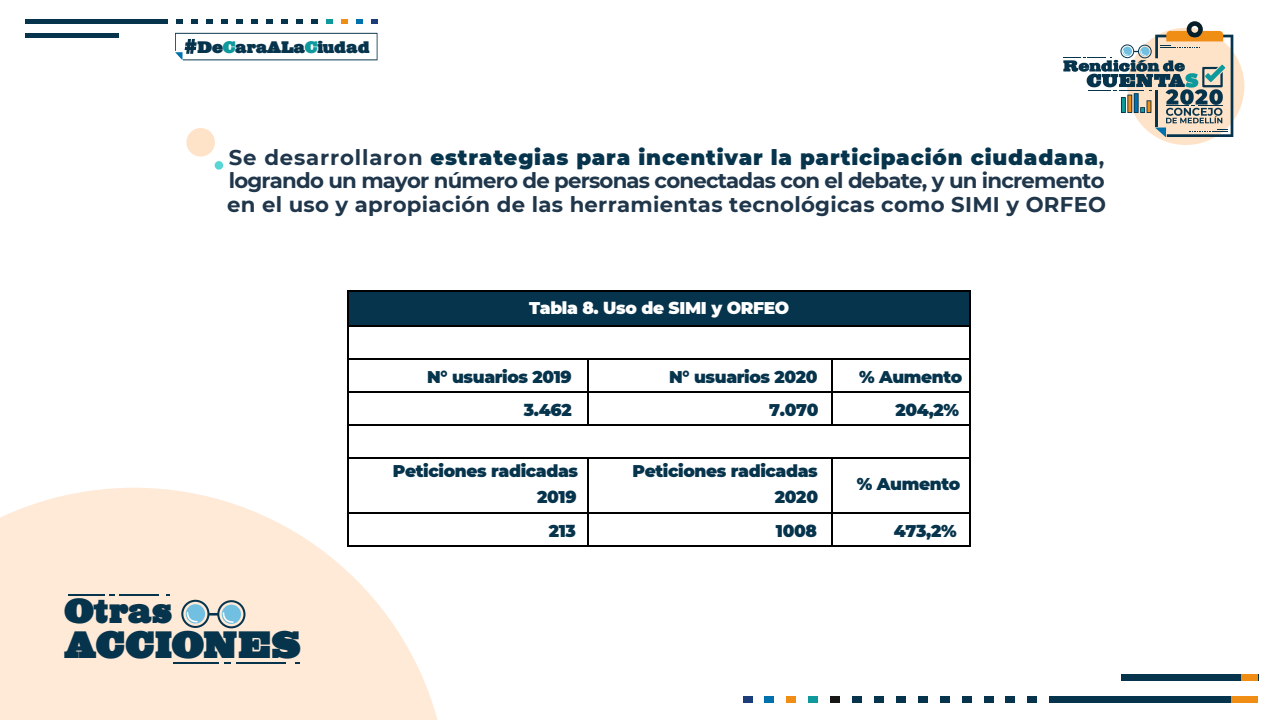
<style>
.page{position:relative;width:1280px;height:720px;background:#fff}
.page>*{position:absolute;margin:0;border:0;box-sizing:border-box;transform-origin:0 0}
.t1{font:37.5px "Big Mummy";color:#06344c;scale:.87 1}
.t2{font:34.12px "Big Mummy";color:#06344c;scale:.87 1}
.t3{font:700 21.25px/23.5px "Montserrat";letter-spacing:.015em;color:#1f364b;text-align:justify}
.t4{font:900 17px/26px "Montserrat";letter-spacing:-.02em;color:#06344c;text-align:right}
.t5{font:900 17px "Montserrat";letter-spacing:-.02em;color:#fff}
.t6{font:16.5px "Big Mummy";letter-spacing:-.02em;color:#06344c;scale:.87 1}
.s1{color:#0e999c}
.s2{font-weight:900;color:#06344c}
</style>
<div class="page">
<svg style="left:186px;top:128px;width:38px;height:42px"></svg>
<div style="left:1127px;top:28px;width:117px;height:117px;background:#ffe3c8;border-radius:50%"></div>
<svg style="left:1063px;top:21px;width:170px;height:116px"></svg>
<div style="left:1050px;top:696px;width:208px;height:7px;background:#06344c"></div>
<div style="left:1121px;top:674px;width:137px;height:7px;background:#06344c"></div>
<div style="left:764px;top:696px;width:10px;height:7px;background:#0071ac"></div>
<div style="left:743px;top:696px;width:9px;height:7px;background:#1c3d7c"></div>
<div style="left:786px;top:696px;width:10px;height:7px;background:#f08d14"></div>
<div style="left:808px;top:696px;width:10px;height:7px;background:#0e999c"></div>
<div style="left:830px;top:696px;width:10px;height:7px;background:#171715"></div>
<div style="left:852px;top:696px;width:10px;height:7px;background:#06344c"></div>
<div style="left:874px;top:696px;width:9px;height:7px;background:#06344c"></div>
<div style="left:896px;top:696px;width:9px;height:7px;background:#06344c"></div>
<div style="left:918px;top:696px;width:9px;height:7px;background:#06344c"></div>
<div style="left:940px;top:696px;width:9px;height:7px;background:#06344c"></div>
<div style="left:962px;top:696px;width:9px;height:7px;background:#06344c"></div>
<div style="left:984px;top:696px;width:9px;height:7px;background:#06344c"></div>
<div style="left:1006px;top:696px;width:9px;height:7px;background:#06344c"></div>
<div style="left:1028px;top:696px;width:9px;height:7px;background:#06344c"></div>
<div style="left:1232px;top:696px;width:26px;height:7px;background:#f08d14"></div>
<div style="left:1241px;top:674px;width:17px;height:7px;background:#f08d14"></div>
<svg style="left:357px;top:19px;width:6px;height:5px"></svg>
<svg style="left:371px;top:19px;width:7px;height:5px"></svg>
<svg style="left:342px;top:19px;width:6px;height:5px"></svg>
<svg style="left:327px;top:19px;width:6px;height:5px"></svg>
<svg style="left:312px;top:19px;width:6px;height:5px"></svg>
<svg style="left:297px;top:19px;width:6px;height:5px"></svg>
<svg style="left:282px;top:19px;width:6px;height:5px"></svg>
<svg style="left:266px;top:19px;width:7px;height:5px"></svg>
<svg style="left:251px;top:19px;width:7px;height:5px"></svg>
<svg style="left:236px;top:19px;width:7px;height:5px"></svg>
<svg style="left:221px;top:19px;width:7px;height:5px"></svg>
<svg style="left:206px;top:19px;width:7px;height:5px"></svg>
<svg style="left:191px;top:19px;width:7px;height:5px"></svg>
<svg style="left:176px;top:19px;width:7px;height:5px"></svg>
<div style="left:25px;top:19px;width:143px;height:5px;background:#06344c"></div>
<div style="left:25px;top:33px;width:94px;height:5px;background:#06344c"></div>
<svg style="left:175px;top:33px;width:203px;height:27px"></svg>
<svg style="left:0;top:488px;width:438px;height:232px;fill:#ffe9d7"></svg>
<svg style="left:181px;top:600px;width:65px;height:29px"></svg>
<hr style="left:68px;top:595px;width:37px;height:1px;background:#06344c">
<hr style="left:119px;top:595px;width:40px;height:1px;background:#06344c">
<hr style="left:173px;top:662px;width:46px;height:1px;background:#06344c">
<hr style="left:236px;top:662px;width:50px;height:1px;background:#06344c">
<hr style="left:349px;top:545px;width:239px;height:1px;background:#000">
<hr style="left:589px;top:545px;width:243px;height:1px;background:#000">
<hr style="left:833px;top:545px;width:136px;height:1px;background:#000">
<div style="left:349px;top:292px;width:620px;height:33px;background:#06344c"></div>
<hr style="left:349px;top:291px;width:620px;height:1px;background:#000">
<hr style="left:348px;top:292px;width:1px;height:33px;background:#000">
<hr style="left:969px;top:292px;width:1px;height:33px;background:#000">
<hr style="left:349px;top:325px;width:620px;height:1px;background:#000">
<hr style="left:348px;top:326px;width:1px;height:32px;background:#000">
<hr style="left:969px;top:326px;width:1px;height:32px;background:#000">
<hr style="left:349px;top:358px;width:239px;height:1px;background:#000">
<hr style="left:589px;top:358px;width:243px;height:1px;background:#000">
<hr style="left:833px;top:358px;width:136px;height:1px;background:#000">
<hr style="left:348px;top:359px;width:1px;height:32px;background:#000">
<hr style="left:588px;top:359px;width:1px;height:32px;background:#000">
<hr style="left:832px;top:359px;width:1px;height:32px;background:#000">
<hr style="left:969px;top:359px;width:1px;height:32px;background:#000">
<hr style="left:349px;top:391px;width:239px;height:1px;background:#000">
<hr style="left:589px;top:391px;width:243px;height:1px;background:#000">
<hr style="left:833px;top:391px;width:136px;height:1px;background:#000">
<hr style="left:348px;top:392px;width:1px;height:32px;background:#000">
<hr style="left:588px;top:392px;width:1px;height:32px;background:#000">
<hr style="left:832px;top:392px;width:1px;height:32px;background:#000">
<hr style="left:969px;top:392px;width:1px;height:32px;background:#000">
<hr style="left:349px;top:424px;width:239px;height:1px;background:#000">
<hr style="left:589px;top:424px;width:243px;height:1px;background:#000">
<hr style="left:833px;top:424px;width:136px;height:1px;background:#000">
<hr style="left:348px;top:425px;width:1px;height:32px;background:#000">
<hr style="left:969px;top:425px;width:1px;height:32px;background:#000">
<hr style="left:349px;top:457px;width:239px;height:1px;background:#000">
<hr style="left:589px;top:457px;width:243px;height:1px;background:#000">
<hr style="left:833px;top:457px;width:136px;height:1px;background:#000">
<hr style="left:348px;top:458px;width:1px;height:54px;background:#000">
<hr style="left:588px;top:458px;width:1px;height:54px;background:#000">
<hr style="left:832px;top:458px;width:1px;height:54px;background:#000">
<hr style="left:969px;top:458px;width:1px;height:54px;background:#000">
<hr style="left:349px;top:512px;width:239px;height:1px;background:#000">
<hr style="left:589px;top:512px;width:243px;height:1px;background:#000">
<hr style="left:833px;top:512px;width:136px;height:1px;background:#000">
<hr style="left:348px;top:513px;width:1px;height:32px;background:#000">
<hr style="left:588px;top:513px;width:1px;height:32px;background:#000">
<hr style="left:832px;top:513px;width:1px;height:32px;background:#000">
<hr style="left:969px;top:513px;width:1px;height:32px;background:#000">
<p class="t6" style="left:197px;top:38px;width:199px">De<span class="s1">C</span>araALa<span class="s1">C</span>iudad</p>
<p class="t3" style="left:227px;top:144px;width:881px">Se desarrollaron <span class="s2">estrategias para incentivar la participación ciudadana</span>, logrando un mayor número de personas conectadas con el debate, y un incremento en el uso y apropiación de las herramientas tecnológicas como SIMI y ORFEO</p>
<p class="t5" style="left:529px;top:295px;width:262px">Tabla 8. Uso de SIMI y ORFEO</p>
<p class="t4" style="left:427px;top:363px;width:146px">N° usuarios 2019</p>
<p class="t4" style="left:669px;top:363px;width:150px">N° usuarios 2020</p>
<p class="t4" style="left:859px;top:363px;width:105px">% Aumento</p>
<p class="t4" style="left:524px;top:396px;width:49px">3.462</p>
<p class="t4" style="left:769px;top:396px;width:51px">7.070</p>
<p class="t4" style="left:896px;top:396px;width:65px">204,2%</p>
<p class="t4" style="left:393px;top:457px;width:187px">Peticiones radicadas<br>2019</p>
<p class="t4" style="left:632px;top:457px;width:187px">Peticiones radicadas<br>2020</p>
<p class="t4" style="left:857px;top:470px;width:105px">% Aumento</p>
<h2 class="t2" style="left:65px;top:591px;width:126px">Otras</h2>
<h1 class="t1" style="left:65px;top:623px;width:274px">ACCIONES</h1>
<p class="t4" style="left:549px;top:517px;width:29px">213</p>
<p class="t4" style="left:776px;top:517px;width:43px">1008</p>
<p class="t4" style="left:894px;top:517px;width:64px">473,2%</p>
</div>
